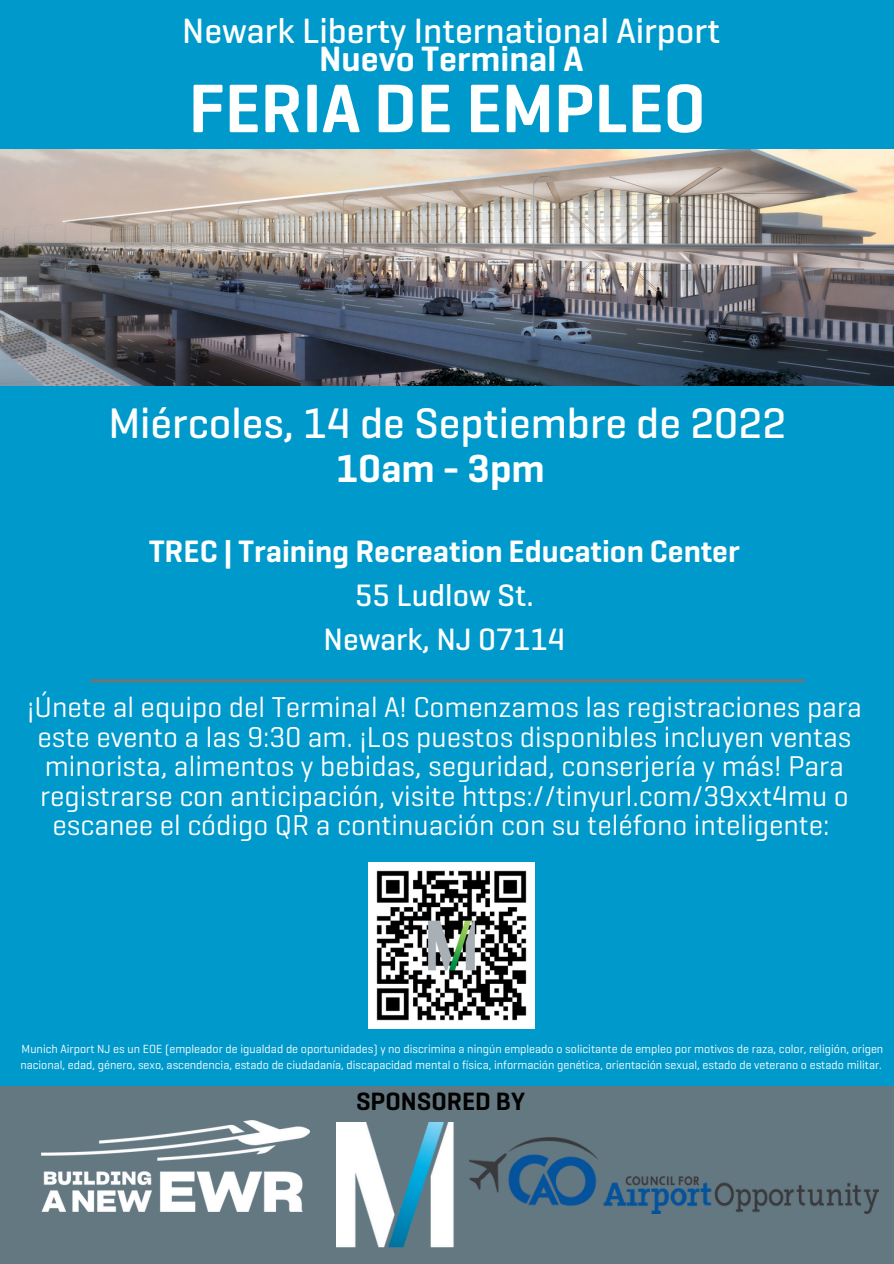
<style>
.page{position:relative;width:894px;height:1264px;background:#fff}
.page>*{position:absolute;margin:0;border:0;box-sizing:border-box;transform-origin:0 0}
.t1{font:600 69.75px "Munich Airport Pro";color:#feffff}
.t2{font:500 43.5px "Munich Airport Pro";color:#feffff}
.t3{font:600 39.75px "Munich Airport Pro";color:#feffff}
.t4{font:500 35.85px "Munich Airport Pro";color:#feffff}
.t5{font:600 35.85px "Munich Airport Pro";color:#feffff}
.t6{font:600 31.5px "Munich Airport Pro";color:#feffff}
.t7{font:500 31.5px/44px "Munich Airport Pro";color:#feffff;text-align:center}
.t8{font:29.1px/29.5px "Munich Airport Pro";color:#feffff;text-align:center}
.t9{font:600 25.5px "Munich Airport Pro";color:#000}
.t10{font:12px/16px "Munich Airport Pro";color:#feffff}
</style>
<div class="page">
<div style="left:0;top:0;width:893px;height:1263px;background:#09c"></div>
<div style="left:0;top:1086px;width:893px;height:177px;background:#647882"></div>
<hr style="left:91px;top:679px;width:712px;height:3px;background:#647882">
<img style="left:0;top:150px;width:893px;height:235px">
<img style="left:41px;top:1120px;width:268px;height:91px">
<img style="left:469px;top:1137px;width:409px;height:75px">
<img style="left:336px;top:1122px;width:118px;height:126px">
<img style="left:368px;top:862px;width:166px;height:166px">
<h3 class="t4" style="left:182px;top:8px;width:539px">Newark Liberty International Airport</h3>
<h3 class="t5" style="left:319px;top:36px;width:265px">Nuevo Terminal A</h3>
<h1 class="t1" style="left:188px;top:64px;width:518px">FERIA DE EMPLEO</h1>
<h2 class="t2" style="left:108px;top:396px;width:679px">Miércoles, 14 de Septiembre de 2022</h2>
<h3 class="t3" style="left:336px;top:443px;width:210px">10am - 3pm</h3>
<h3 class="t6" style="left:149px;top:531px;width:592px">TREC | Training Recreation Education Center</h3>
<h3 class="t7" style="left:323px;top:572px;width:243px">55 Ludlow St.<br>Newark, NJ 07114</h3>
<p class="t8" style="left:27px;top:692px;width:836px">¡Únete al equipo del Terminal A! Comenzamos las registraciones para este evento a las 9:30 am. ¡Los puestos disponibles incluyen ventas minorista, alimentos y bebidas, seguridad, conserjería y más! Para registrarse con anticipación, visite https://tinyurl.com/39xxt4mu o escanee el código QR a continuación con su teléfono inteligente:</p>
<p class="t10" style="left:20px;top:1041px;width:864px">Munich Airport NJ es un EOE (empleador de igualdad de oportunidades) y no discrimina a ningún empleado o solicitante de empleo por motivos de raza, color, religión, origen nacional, edad, género, sexo, ascendencia, estado de ciudadanía, discapacidad mental o física, información genética, orientación sexual, estado de veterano o estado militar.</p>
<h3 class="t9" style="left:356px;top:1084px;width:170px">SPONSORED BY</h3>
</div>
